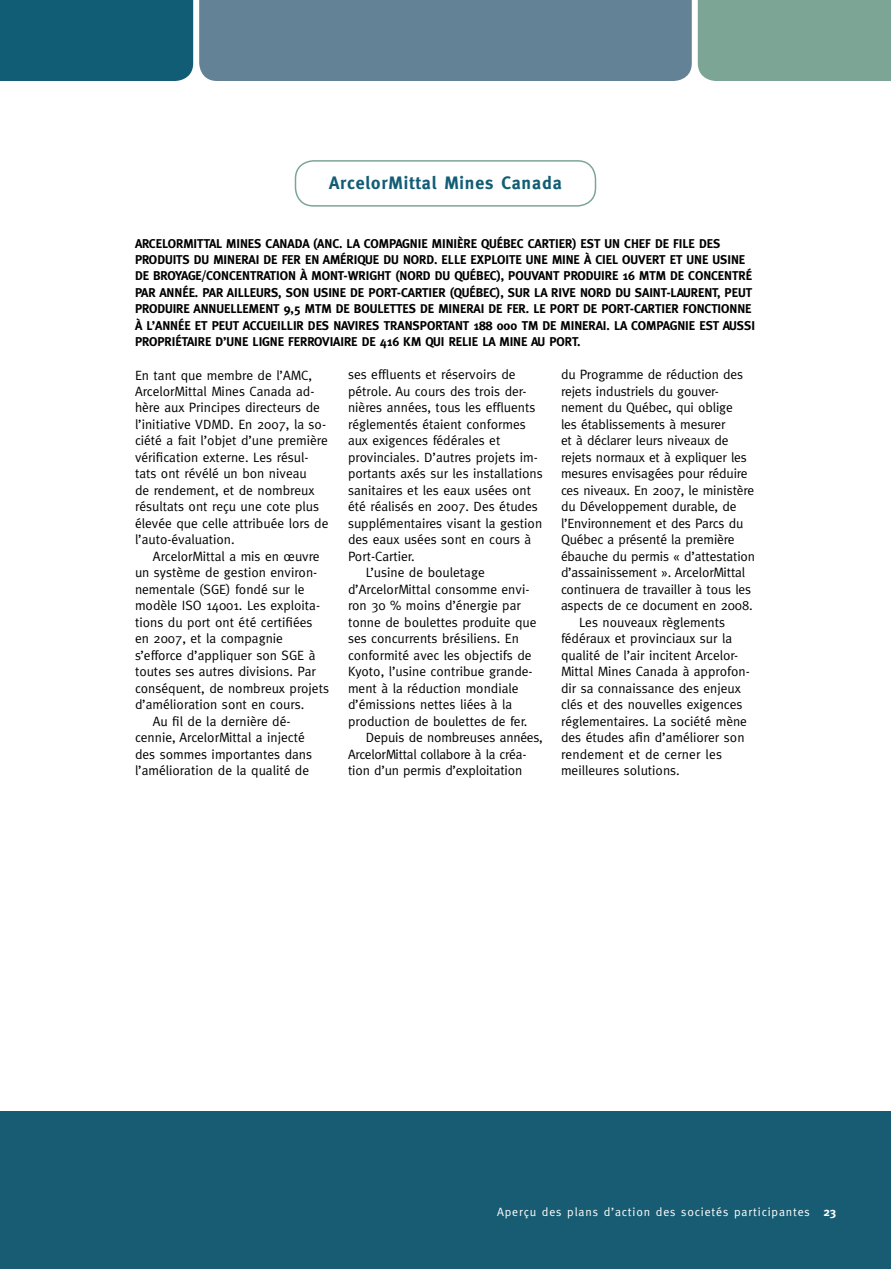
<style>
.page{position:relative;width:891px;height:1269px;background:#fff}
.page>*{position:absolute;margin:0;border:0;box-sizing:border-box;transform-origin:0 0}
.t1{font:700 18px "Meta";letter-spacing:.05em;color:#115d76}
.t2{font:13.5px/16.5px "Meta";color:#000}
.t3{font:13.5px "Meta";letter-spacing:-.02em;color:#000}
.t4{font:700 12.75px "Meta";letter-spacing:-.005em;color:#000}
.t5{font:12px "Meta";letter-spacing:.07em;color:#fff}
.s1{font-weight:700}
</style>
<div class="page">
<div style="left:295px;top:160px;width:301px;height:47px;border:2px solid #7ca595;border-radius:18px"></div>
<div style="left:0;top:1112px;width:891px;height:157px;background:#185c73"></div>
<div style="left:199px;top:0;width:493px;height:81px;background:#648296"></div>
<div style="left:0;top:0;width:193px;height:81px;background:#115d76"></div>
<div style="left:698px;top:0;width:193px;height:81px;background:#7ca595"></div>
<h1 class="t1" style="left:329px;top:172px;width:234px">ARCELORMITTAL MINES CANADA</h1>
<p class="t4" style="left:135px;top:236px;width:30px">ARCELORM</p>
<p class="t4" style="left:194px;top:236px;width:11px">ITTAL</p>
<p class="t4" style="left:226px;top:236px;width:239px">MINES CANADA (ANC. LA COMPAGNIE MINIÈRE</p>
<p class="t4" style="left:481px;top:236px;width:55px">QUÉBEC CART</p>
<p class="t4" style="left:555px;top:236px;width:33px">IER) EST</p>
<p class="t4" style="left:605px;top:236px;width:110px">UN CHEF DE FILE DES</p>
<p class="t4" style="left:135px;top:252px;width:320px">PRODUITS DU MINERAI DE FER EN AMÉRIQUE DU NORD. ELLE</p>
<p class="t4" style="left:471px;top:252px;width:183px">EXPLOITE UNE MINE À CIEL OUVERT</p>
<p class="t4" style="left:670px;top:252px;width:76px">ET UNE USINE</p>
<p class="t4" style="left:135px;top:269px;width:123px">DE BROYAGE/CONCENTRAT</p>
<p class="t4" style="left:276px;top:269px;width:241px">ION À MONT-WRIGHT (NORD DU QU ÉBEC), POU</p>
<p class="t4" style="left:532px;top:269px;width:222px">VANT PRODUIRE 16 MTM DE CONCENTRÉ</p>
<p class="t4" style="left:135px;top:285px;width:8px">PAR</p>
<p class="t4" style="left:159px;top:285px;width:86px">ANNÉE. PAR AILLEURS</p>
<p class="t4" style="left:278px;top:285px;width:131px">, SON USINE DE PORT-CART</p>
<p class="t4" style="left:429px;top:285px;width:88px">IER (QUÉBEC), SUR</p>
<p class="t4" style="left:534px;top:285px;width:151px">LA RIVE NORD DU SAINT‑ LAURE</p>
<p class="t4" style="left:704px;top:285px;width:28px">NT, PEUT</p>
<p class="t4" style="left:135px;top:302px;width:89px">PRODUIRE ANNUELLE</p>
<p class="t4" style="left:249px;top:302px;width:113px">MENT 9,5 MTM DE BOULETTES</p>
<p class="t4" style="left:420px;top:302px;width:138px">DE MINERAI DE FER. LE PORT</p>
<p class="t4" style="left:583px;top:302px;width:59px">DE PORT-CART</p>
<p class="t4" style="left:661px;top:302px;width:91px">IER FONCTIONNE</p>
<p class="t4" style="left:135px;top:318px;width:85px">À L’ANNÉE ET PEUT</p>
<p class="t4" style="left:243px;top:318px;width:124px">ACCUEILLIR DES NAVIRES</p>
<p class="t4" style="left:384px;top:318px;width:37px">TRANSPORTA</p>
<p class="t4" style="left:455px;top:318px;width:252px">NT 188 000 TM DE MINERAI. LA COMPAGNIE EST</p>
<p class="t4" style="left:723px;top:318px;width:9px">AUSS</p>
<p class="t4" style="left:751px;top:318px;width:5px">I</p>
<p class="t4" style="left:135px;top:335px;width:9px">PROPR</p>
<p class="t4" style="left:172px;top:335px;width:130px">IÉTAIRE D’UNE LIGNE FERRO</p>
<p class="t4" style="left:322px;top:335px;width:236px">VIAIRE DE 416 KM QUI RELIE LA MINE AU PORT</p>
<p class="t4" style="left:577px;top:335px;width:5px">.</p>
<p class="t2" style="left:135px;top:366px;width:195px">En tant que membre de l’AMC,<br>ArcelorMittal Mines Canada ad&shy;hère aux Principes directeurs de l’initiative VDMD. En 2007, la so&shy;ciété a fait l’objet d’une première vérification externe. Les résul&shy;tats ont révélé un bon niveau<br>de rendement, et de nombreux résultats ont reçu une cote plus élevée que celle attribuée lors de l’auto-évaluation.</p>
<p class="t2" style="left:153px;top:548px;width:168px">ArcelorMittal a mis en œuvre</p>
<p class="t2" style="left:135px;top:564px;width:184px">un système de gestion environ-</p>
<p class="t2" style="left:135px;top:581px;width:171px">nementale (SGE) fondé sur le</p>
<p class="t2" style="left:135px;top:597px;width:187px">modèle ISO 14001. Les exploita-</p>
<p class="t2" style="left:135px;top:614px;width:179px">tions du port ont été certifiées</p>
<p class="t2" style="left:135px;top:630px;width:150px">en 2007, et la compagnie</p>
<p class="t2" style="left:135px;top:647px;width:182px">s’efforce d’appliquer son SGE à</p>
<p class="t2" style="left:135px;top:663px;width:182px">toutes ses autres divisions. Par</p>
<p class="t2" style="left:135px;top:680px;width:196px">conséquent, de nombreux projets</p>
<p class="t2" style="left:135px;top:696px;width:171px">d’amélioration sont en cours.</p>
<p class="t2" style="left:153px;top:713px;width:139px">Au fil de la dernière dé-</p>
<p class="t2" style="left:135px;top:729px;width:171px">cennie, ArcelorMittal a injecté</p>
<p class="t2" style="left:135px;top:746px;width:179px">des sommes importantes dans</p>
<p class="t2" style="left:135px;top:762px;width:176px">l’amélioration de la qualité de</p>
<p class="t2" style="left:561px;top:366px;width:184px">du Programme de réduction des</p>
<p class="t2" style="left:561px;top:383px;width:159px">rejets industriels du gouver-</p>
<p class="t2" style="left:561px;top:399px;width:173px">nement du Québec, qui oblige</p>
<p class="t2" style="left:561px;top:416px;width:166px">les établissements à mesurer</p>
<p class="t2" style="left:561px;top:432px;width:169px">et à déclarer leurs niveaux de</p>
<p class="t2" style="left:561px;top:449px;width:187px">rejets normaux et à expliquer les</p>
<p class="t2" style="left:561px;top:465px;width:188px">mesures envisagées pour réduire</p>
<p class="t2" style="left:561px;top:482px;width:195px">ces niveaux. En 2007, le ministère</p>
<p class="t2" style="left:561px;top:498px;width:177px">du Développement durable, de</p>
<p class="t2" style="left:561px;top:515px;width:184px">l’Environnement et des Parcs du</p>
<p class="t2" style="left:561px;top:531px;width:175px">Québec a présenté la première</p>
<p class="t2" style="left:561px;top:548px;width:196px">ébauche du permis « d’attestation</p>
<p class="t2" style="left:561px;top:564px;width:186px">d’assainissement ». ArcelorMittal</p>
<p class="t2" style="left:561px;top:581px;width:192px">continuera de travailler à tous les</p>
<p class="t2" style="left:561px;top:597px;width:193px">aspects de ce document en 2008.</p>
<p class="t2" style="left:579px;top:614px;width:148px">Les nouveaux règlements</p>
<p class="t2" style="left:561px;top:630px;width:173px">fédéraux et provinciaux sur la</p>
<p class="t2" style="left:561px;top:647px;width:179px">qualité de l’air incitent Arcelor-</p>
<p class="t2" style="left:561px;top:663px;width:190px">Mittal Mines Canada à approfon-</p>
<p class="t2" style="left:561px;top:680px;width:181px">dir sa connaissance des enjeux</p>
<p class="t2" style="left:561px;top:696px;width:183px">clés et des nouvelles exigences</p>
<p class="t2" style="left:561px;top:713px;width:188px">réglementaires. La société mène</p>
<p class="t2" style="left:561px;top:729px;width:185px">des études afin d’améliorer son</p>
<p class="t2" style="left:561px;top:746px;width:163px">rendement et de cerner les</p>
<p class="t2" style="left:561px;top:762px;width:120px">meilleures solutions.</p>
<p class="t2" style="left:348px;top:366px;width:169px">ses effluents et réservoirs de</p>
<p class="t2" style="left:348px;top:383px;width:180px">pétrole. Au cours des trois der-</p>
<p class="t2" style="left:348px;top:399px;width:189px">nières années, tous les effluents</p>
<p class="t2" style="left:348px;top:416px;width:179px">réglementés étaient conformes</p>
<p class="t2" style="left:348px;top:432px;width:154px">aux exigences fédérales et</p>
<p class="t2" style="left:348px;top:449px;width:191px">provinciales. D’autres projets im-</p>
<p class="t2" style="left:348px;top:465px;width:196px">portants axés sur les installations</p>
<p class="t2" style="left:348px;top:482px;width:185px">sanitaires et les eaux usées ont</p>
<p class="t2" style="left:348px;top:498px;width:191px">été réalisés en 2007. Des études</p>
<p class="t2" style="left:348px;top:515px;width:196px">supplémentaires visant la gestion</p>
<p class="t2" style="left:348px;top:531px;width:185px">des eaux usées sont en cours à</p>
<p class="t2" style="left:348px;top:548px;width:68px">Port-Cartier.</p>
<p class="t2" style="left:366px;top:564px;width:120px">L’usine de bouletage</p>
<p class="t2" style="left:348px;top:581px;width:183px">d’ArcelorMittal consomme envi-</p>
<p class="t2" style="left:348px;top:597px;width:174px">ron 30 % moins d’énergie par</p>
<p class="t2" style="left:348px;top:614px;width:190px">tonne de boulettes produite que</p>
<p class="t2" style="left:348px;top:630px;width:173px">ses concurrents brésiliens. En</p>
<p class="t2" style="left:348px;top:647px;width:185px">conformité avec les objectifs de</p>
<p class="t2" style="left:348px;top:663px;width:186px">Kyoto, l’usine contribue grande-</p>
<p class="t2" style="left:348px;top:680px;width:172px">ment à la réduction mondiale</p>
<p class="t2" style="left:348px;top:696px;width:166px">d’émissions nettes liées à la</p>
<p class="t2" style="left:348px;top:713px;width:181px">production de boulettes de fer.</p>
<p class="t2" style="left:366px;top:729px;width:178px">Depuis de nombreuses années,</p>
<p class="t3" style="left:348px;top:746px;width:180px">ArcelorMittal collabore à la créa-</p>
<p class="t2" style="left:348px;top:762px;width:176px">tion d’un permis d’exploitation</p>
<p class="t5" style="left:497px;top:1204px;width:340px">Aperçu des plans d’action des societés participantes <span class="s1">23</span></p>
</div>
